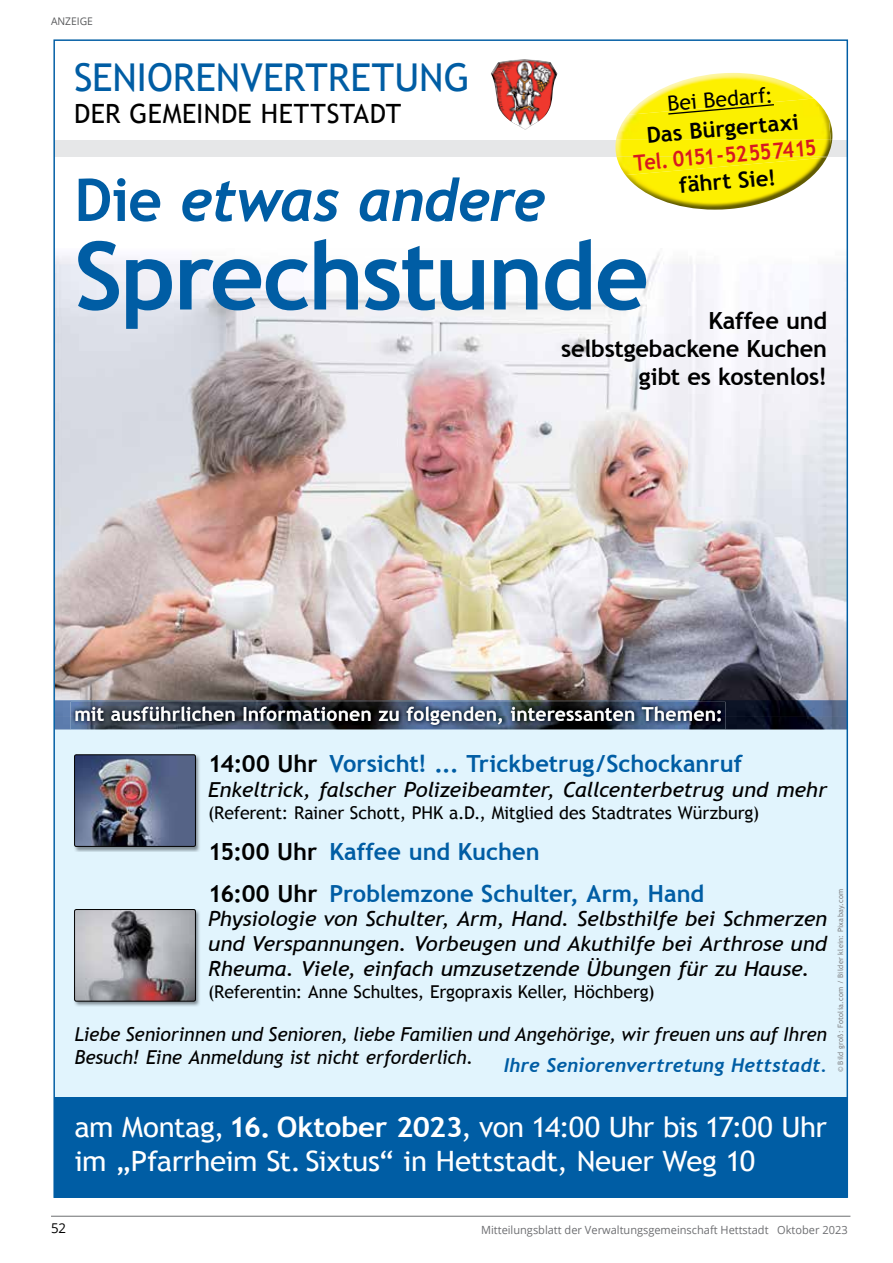
<style>
.page{position:relative;width:893px;height:1263px;background:#fff}
.page>*{position:absolute;margin:0;border:0;box-sizing:border-box;transform-origin:0 0}
.t1{font:700 94.35px "Trebuchet MS";letter-spacing:-.025em;color:#005da4}
.t2{font:italic 700 58.95px "Trebuchet";letter-spacing:-.025em;color:#005da4}
.t3{font:38.4px "Trebuchet MS";color:#005da4}
.t4{font:28.05px/33.9px "Trebuchet MS";letter-spacing:-.02em;color:#fff;scale:1.05 1}
.t5{font:26.55px "Trebuchet MS";letter-spacing:.015em;color:#000}
.t6{font:700 23.55px/41.2px "Trebuchet MS";color:#005da4}
.t7{font:700 23.55px/28.3px "Trebuchet MS";letter-spacing:-.01em;color:#000;text-align:right}
.t8{font:700 22.05px "Trebuchet MS";color:#000}
.t9{font:700 22.05px "Trebuchet MS";color:#d71920;scale:.9 1}
.t10{font:21.15px "Trebuchet MS";color:#000}
.t11{font:italic 20.7px/24.8px "Trebuchet MS";letter-spacing:-.015em;color:#000;text-align:justify;scale:1.06 1}
.t12{font:italic 19.2px/23.5px "Trebuchet MS";letter-spacing:-.01em;color:#000}
.t13{font:700 19.2px "Trebuchet MS";letter-spacing:.01em;color:#fff}
.t14{font:italic 700 19.2px "Trebuchet";letter-spacing:.005em;color:#005da4}
.t15{font:17.7px "Trebuchet MS";letter-spacing:-.005em;color:#000}
.t16{font:13.5px "Open Sans";color:#000}
.t17{font:11.25px "Open Sans";color:#6d6e71}
.t18{font:10.5px "Open Sans";color:#58595b}
.t19{font:7.35px "Trebuchet MS";letter-spacing:.03em;color:#808285}
.s1{font-family:"Trebuchet MS";font-style:normal}
.s2{color:#000}
.s3{font-weight:700}
</style>
<div class="page">
<hr style="left:51px;top:1216px;width:799px;height:1px;background:#6d6e71">
<div style="left:54px;top:140px;width:793px;height:17px;background:#e6e7e8"></div>
<div style="left:54px;top:717px;width:793px;height:393px;background:#e1f4fd"></div>
<div style="left:54px;top:1097px;width:793px;height:101px;background:#005da4"></div>
<img style="left:55px;top:253px;width:633px;height:447px">
<img style="left:688px;top:259px;width:158px;height:441px">
<img style="left:55px;top:700px;width:791px;height:17px">
<img style="left:55px;top:717px;width:791px;height:12px">
<img style="left:645px;top:73px;width:169px;height:26px">
<img style="left:831px;top:125px;width:1px;height:15px">
<img style="left:625px;top:175px;width:189px;height:35px">
<img style="left:616px;top:99px;width:215px;height:76px">
<img style="left:615px;top:140px;width:216px;height:17px">
<svg style="left:667px;top:103px;width:108px;height:12px"></svg>
<img style="left:71px;top:702px;width:654px;height:27px">
<img style="left:76px;top:706px;width:645px;height:11px">
<img style="left:76px;top:717px;width:645px;height:7px">
<img style="left:491px;top:59px;width:66px;height:71px">
<img style="left:74px;top:754px;width:126px;height:98px">
<img style="left:76px;top:757px;width:118px;height:88px">
<div style="left:74px;top:755px;width:122px;height:92px;border:1px solid #000;border-radius:2px"></div>
<img style="left:74px;top:909px;width:126px;height:97px">
<img style="left:76px;top:911px;width:118px;height:88px">
<div style="left:74px;top:909px;width:122px;height:92px;border:1px solid #000;border-radius:2px"></div>
<p class="t18" style="left:51px;top:14px;width:43px">ANZEIGE</p>
<h3 class="t3" style="left:74px;top:55px;width:397px">SENIORENVERTRETUNG</h3>
<p class="t5" style="left:74px;top:98px;width:329px">DER GEMEINDE HETTSTADT</p>
<p class="t10" style="left:666px;top:91px;width:107px;rotate:-5deg">Bei Bedarf:</p>
<p class="t8" style="left:646px;top:121px;width:154px;rotate:-5deg">Das Bürgertaxi</p>
<p class="t9" style="left:633px;top:149px;width:205px;rotate:-5deg">Tel. 0151-52557415</p>
<p class="t8" style="left:678px;top:172px;width:98px;rotate:-5deg">fährt Sie!</p>
<h2 class="t2" style="left:74px;top:164px;width:473px"><span class="s1">Die</span> etwas andere</h2>
<h1 class="t1" style="left:74px;top:217px;width:576px">Sprechstunde</h1>
<p class="t7" style="left:561px;top:306px;width:267px">Kaffee und selbstgebackene Kuchen gibt es kostenlos!</p>
<p class="t13" style="left:74px;top:702px;width:650px">mit ausführlichen Informationen zu folgenden, interessanten Themen:</p>
<p class="t6" style="left:208px;top:743px;width:536px"><span class="s2">14:00 Uhr</span> Vorsicht! ... Trickbetrug/Schockanruf</p>
<p class="t11" style="left:208px;top:777px;width:585px">Enkeltrick, falscher Polizeibeamter, Callcenterbetrug und mehr</p>
<p class="t15" style="left:208px;top:802px;width:553px">(Referent: Rainer Schott, PHK a.D., Mitglied des Stadtrates Würzburg)</p>
<p class="t6" style="left:208px;top:831px;width:498px"><span class="s2">15:00 Uhr</span> Kaffee und Kuchen<br><span class="s2">16:00 Uhr</span> Problemzone Schulter, Arm, Hand</p>
<p class="t11" style="left:208px;top:907px;width:585px">Physiologie von Schulter, Arm, Hand. Selbsthilfe bei Schmerzen und Verspannungen. Vorbeugen und Akuthilfe bei Arthrose und Rheuma. Viele, einfach umzusetzende Übungen für zu Hause.</p>
<p class="t15" style="left:208px;top:981px;width:448px">(Referentin: Anne Schultes, Ergopraxis Keller, Höchberg)</p>
<p class="t12" style="left:74px;top:1022px;width:754px">Liebe Seniorinnen und Senioren, liebe Familien und Angehörige, wir freuen uns auf Ihren<br>Besuch! Eine Anmeldung ist nicht erforderlich.</p>
<p class="t14" style="left:504px;top:1053px;width:325px">Ihre Seniorenvertretung Hettstadt.</p>
<p class="t19" style="left:836px;top:1072px;width:185px;rotate:-90deg">© Bild groß: Fotolia.com / Bilder klein: Pixabay.com</p>
<h3 class="t4" style="left:74px;top:1110px;width:718px">am Montag, <span class="s3">16. Oktober 2023</span>, von 14:00 Uhr bis 17:00 Uhr im „Pfarrheim St. Sixtus“ in Hettstadt, Neuer Weg 10</h3>
<p class="t16" style="left:51px;top:1219px;width:17px">52</p>
<p class="t17" style="left:481px;top:1222px;width:368px">Mitteilungsblatt der Verwaltungsgemeinschaft Hettstadt Oktober 2023</p>
</div>
